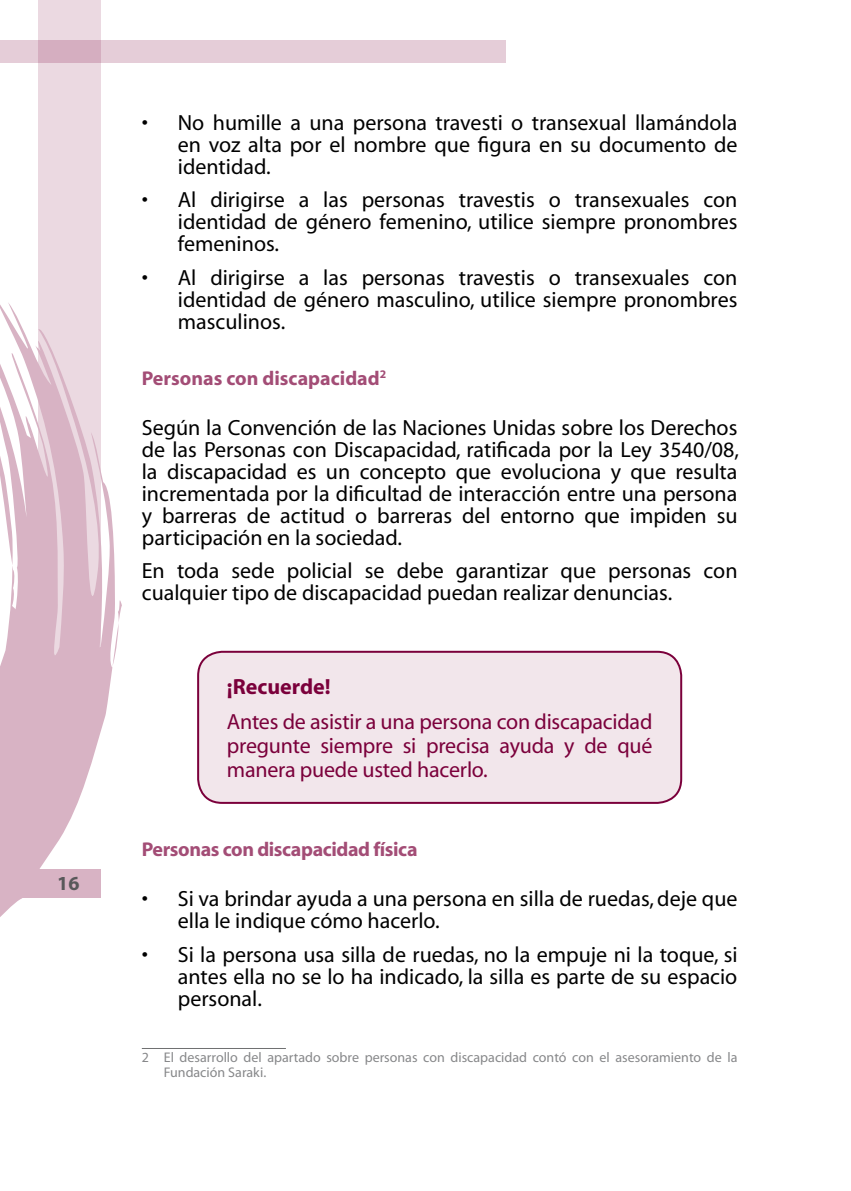
<style>
.page{position:relative;width:851px;height:1191px;background:#fff}
.page>*{position:absolute;margin:0;border:0;box-sizing:border-box;transform-origin:0 0}
.t1{font:22px/22px "Myriad";color:#000;text-align:justify}
.t2{font:22px/24px "Myriad";letter-spacing:-.01em;color:#7b003b;text-align:justify}
.t3{font:700 22px "Myriad";color:#7b003b}
.t4{font:700 20px "Myriad";letter-spacing:-.015em;color:#a34d76}
.t5{font:700 20px "Myriad";color:#58585a}
.t6{font:14px/14px "Myriad";color:#87888a}
</style>
<div class="page">
<div style="left:39px;top:0;width:62px;height:708px;background:#ebd9e1"></div>
<svg style="left:0;top:227px;width:122px;height:690px"></svg>
<svg style="left:0;top:40px;width:506px;height:22px;background:#e2c9d4"></svg>
<div style="left:198px;top:652px;width:483px;height:151px;background:#f2e6eb;border-radius:24px"></div>
<div style="left:197px;top:651px;width:485px;height:153px;border:2px solid #7b003b;border-radius:24px"></div>
<hr style="left:142px;top:1048px;width:144px;height:1px;background:#707172">
<p class="t5" style="left:57px;top:873px;width:24px">16</p>
<p class="t1" style="left:178px;top:112px;width:561px;text-indent:-36px">• No humille a una persona travesti o transexual llamándola en voz alta por el nombre que figura en su documento de identidad.</p>
<p class="t1" style="left:178px;top:190px;width:561px;text-indent:-36px">• Al dirigirse a las personas travestis o transexuales con identidad de género femenino, utilice siempre pronombres femeninos.</p>
<p class="t1" style="left:178px;top:267px;width:561px;text-indent:-36px">• Al dirigirse a las personas travestis o transexuales con identidad de género masculino, utilice siempre pronombres masculinos.</p>
<p class="t4" style="left:142px;top:368px;width:246px">Personas con discapacidad<sup>2</sup></p>
<p class="t1" style="left:142px;top:418px;width:598px">Según la Convención de las Naciones Unidas sobre los Derechos de las Personas con Discapacidad, ratificada por la Ley 3540/08, la discapacidad es un concepto que evoluciona y que resulta incrementada por la dificultad de interacción entre una persona y barreras de actitud o barreras del entorno que impiden su participación en la sociedad.</p>
<p class="t1" style="left:142px;top:561px;width:597px">En toda sede policial se debe garantizar que personas con cualquier tipo de discapacidad puedan realizar denuncias.</p>
<p class="t3" style="left:227px;top:675px;width:105px">¡Recuerde!</p>
<p class="t2" style="left:227px;top:711px;width:427px">Antes de asistir a una persona con discapacidad pregunte siempre si precisa ayuda y de qué manera puede usted hacerlo.</p>
<p class="t4" style="left:142px;top:839px;width:277px">Personas con discapacidad física</p>
<p class="t1" style="left:178px;top:889px;width:561px;text-indent:-36px">• Si va brindar ayuda a una persona en silla de ruedas, deje que ella le indique cómo hacerlo.</p>
<p class="t1" style="left:178px;top:944px;width:561px;text-indent:-36px">• Si la persona usa silla de ruedas, no la empuje ni la toque, si antes ella no se lo ha indicado, la silla es parte de su espacio personal.</p>
<p class="t6" style="left:164px;top:1051px;width:575px;text-indent:-22px">2 El desarrollo del apartado sobre personas con discapacidad contó con el asesoramiento de la<br>Fundación Saraki.</p>
</div>
